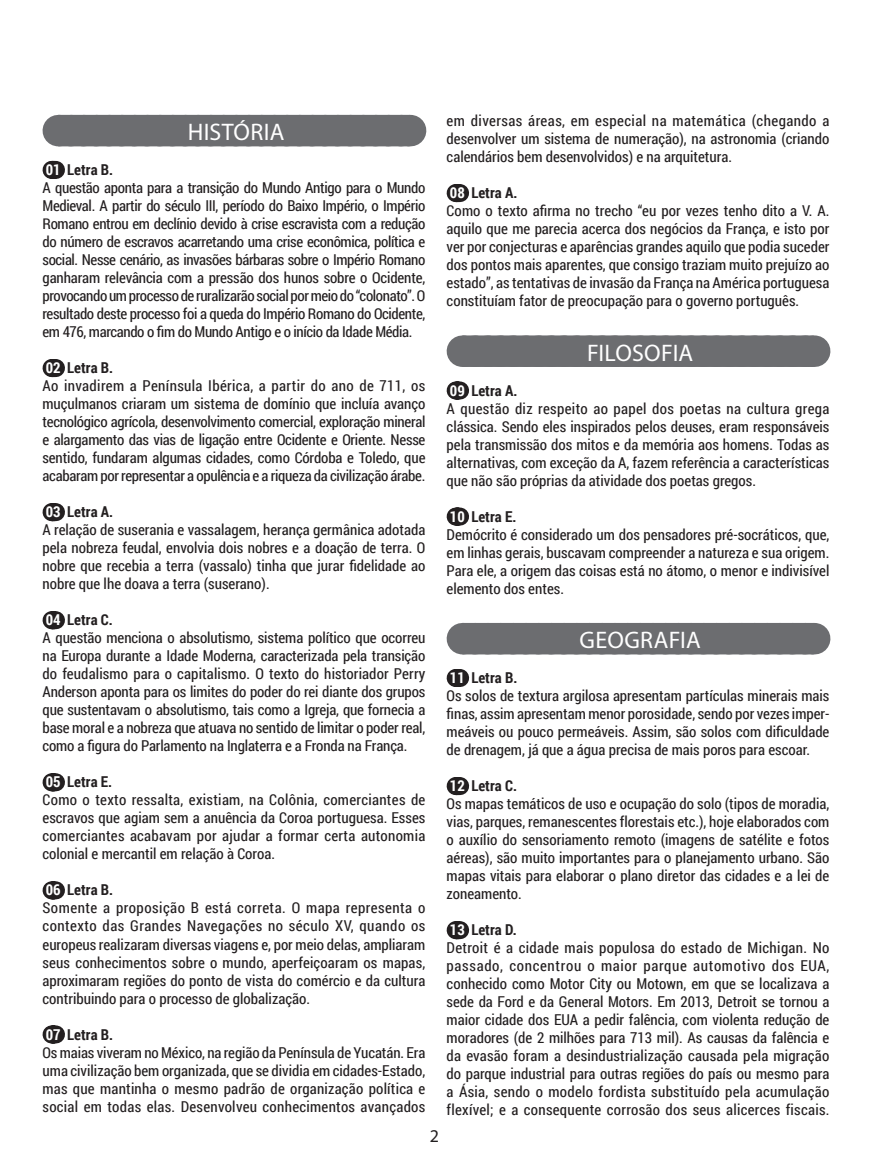
<style>
.page{position:relative;width:872px;height:1170px;background:#fff}
.page>*{position:absolute;margin:0;border:0;box-sizing:border-box;transform-origin:0 0}
.Matéria{font:24px "Myriad Pro";letter-spacing:.005em;color:#fff}
.t1{font:18px "Myriad Pro";color:#231f20}
.Questão{font:15px/18px "Roboto Condensed";color:#231f20;text-align:justify}
.Questão-2{font:700 15px "Roboto Condensed";color:#231f20}
.s1{color:#fff}
</style>
<div class="page">
<div style="left:58px;top:115px;width:351px;height:31px;background:#6c6d70"></div>
<hr style="left:409px;top:115px;width:1px;height:31px;background:#6c6d70">
<svg style="left:52px;top:161px;width:4px;height:18px"></svg>
<svg style="left:52px;top:359px;width:4px;height:18px"></svg>
<svg style="left:52px;top:503px;width:4px;height:18px"></svg>
<svg style="left:52px;top:611px;width:4px;height:18px"></svg>
<svg style="left:52px;top:773px;width:4px;height:18px"></svg>
<svg style="left:52px;top:881px;width:4px;height:18px"></svg>
<svg style="left:52px;top:1025px;width:4px;height:18px"></svg>
<svg style="left:455px;top:184px;width:5px;height:18px"></svg>
<div style="left:462px;top:335px;width:351px;height:32px;background:#6c6d70"></div>
<svg style="left:475px;top:335px;width:332px;height:1px"></svg>
<hr style="left:813px;top:335px;width:1px;height:32px;background:#6c6d70">
<svg style="left:455px;top:381px;width:5px;height:18px"></svg>
<svg style="left:455px;top:507px;width:5px;height:18px"></svg>
<div style="left:462px;top:623px;width:351px;height:31px;background:#6c6d70"></div>
<hr style="left:813px;top:623px;width:1px;height:31px;background:#6c6d70">
<svg style="left:455px;top:669px;width:5px;height:18px"></svg>
<svg style="left:455px;top:777px;width:5px;height:18px"></svg>
<svg style="left:455px;top:921px;width:5px;height:18px"></svg>
<p class="Matéria" style="left:188px;top:117px;width:98px">HISTÓRIA</p>
<p class="Questão-2" style="left:46px;top:159px;width:69px"><span class="s1">01</span> Letra B.</p>
<p class="Questão" style="left:43px;top:178px;width:384px">A questão aponta para a transição do Mundo Antigo para o Mundo Medieval. A partir do século III, período do Baixo Império, o Império Romano entrou em declínio devido à crise escravista com a redução do número de escravos acarretando uma crise econômica, política e social. Nesse cenário, as invasões bárbaras sobre o Império Romano ganharam relevância com a pressão dos hunos sobre o Ocidente, provocando um processo de ruralizarão social por meio do “colonato”. O resultado deste processo foi a queda do Império Romano do Ocidente, em 476, marcando o fim do Mundo Antigo e o início da Idade Média.</p>
<p class="Questão-2" style="left:46px;top:357px;width:69px"><span class="s1">02</span> Letra B.</p>
<p class="Questão" style="left:43px;top:376px;width:384px">Ao invadirem a Península Ibérica, a partir do ano de 711, os muçulmanos criaram um sistema de domínio que incluía avanço tecnológico agrícola, desenvolvimento comercial, exploração mineral e alargamento das vias de ligação entre Ocidente e Oriente. Nesse sentido, fundaram algumas cidades, como Córdoba e Toledo, que acabaram por representar a opulência e a riqueza da civilização árabe.</p>
<p class="Questão-2" style="left:46px;top:501px;width:69px"><span class="s1">03</span> Letra A.</p>
<p class="Questão" style="left:43px;top:520px;width:384px">A relação de suserania e vassalagem, herança germânica adotada pela nobreza feudal, envolvia dois nobres e a doação de terra. O nobre que recebia a terra (vassalo) tinha que jurar fidelidade ao nobre que lhe doava a terra (suserano).</p>
<p class="Questão-2" style="left:46px;top:609px;width:69px"><span class="s1">04</span> Letra C.</p>
<p class="Questão" style="left:43px;top:628px;width:384px">A questão menciona o absolutismo, sistema político que ocorreu na Europa durante a Idade Moderna, caracterizada pela transição do feudalismo para o capitalismo. O texto do historiador Perry Anderson aponta para os limites do poder do rei diante dos grupos que sustentavam o absolutismo, tais como a Igreja, que fornecia a base moral e a nobreza que atuava no sentido de limitar o poder real, como a figura do Parlamento na Inglaterra e a Fronda na França.</p>
<p class="Questão-2" style="left:46px;top:771px;width:68px"><span class="s1">05</span> Letra E.</p>
<p class="Questão" style="left:43px;top:790px;width:384px">Como o texto ressalta, existiam, na Colônia, comerciantes de escravos que agiam sem a anuência da Coroa portuguesa. Esses comerciantes acabavam por ajudar a formar certa autonomia colonial e mercantil em relação à Coroa.</p>
<p class="Questão-2" style="left:46px;top:879px;width:69px"><span class="s1">06</span> Letra B.</p>
<p class="Questão" style="left:43px;top:898px;width:384px">Somente a proposição B está correta. O mapa representa o contexto das Grandes Navegações no século XV, quando os europeus realizaram diversas viagens e, por meio delas, ampliaram seus conhecimentos sobre o mundo, aperfeiçoaram os mapas, aproximaram regiões do ponto de vista do comércio e da cultura contribuindo para o processo de globalização.</p>
<p class="Questão-2" style="left:46px;top:1023px;width:69px"><span class="s1">07</span> Letra B.</p>
<p class="Questão" style="left:43px;top:1042px;width:384px">Os maias viveram no México, na região da Península de Yucatán. Era uma civilização bem organizada, que se dividia em cidades-Estado, mas que mantinha o mesmo padrão de organização política e social em todas elas. Desenvolveu conhecimentos avançados</p>
<p class="t1" style="left:430px;top:1124px;width:11px">2</p>
<p class="Questão" style="left:446px;top:111px;width:384px">em diversas áreas, em especial na matemática (chegando a desenvolver um sistema de numeração), na astronomia (criando calendários bem desenvolvidos) e na arquitetura.</p>
<p class="Questão-2" style="left:450px;top:182px;width:69px"><span class="s1">08</span> Letra A.</p>
<p class="Questão" style="left:446px;top:201px;width:384px">Como o texto afirma no trecho “eu por vezes tenho dito a V. A. aquilo que me parecia acerca dos negócios da França, e isto por ver por conjecturas e aparências grandes aquilo que podia suceder dos pontos mais aparentes, que consigo traziam muito prejuízo ao estado”, as tentativas de invasão da França na América portuguesa constituíam fator de preocupação para o governo português.</p>
<p class="Matéria" style="left:587px;top:338px;width:108px">FILOSOFIA</p>
<p class="Questão-2" style="left:450px;top:379px;width:69px"><span class="s1">09</span> Letra A.</p>
<p class="Questão" style="left:446px;top:399px;width:384px">A questão diz respeito ao papel dos poetas na cultura grega clássica. Sendo eles inspirados pelos deuses, eram responsáveis pela transmissão dos mitos e da memória aos homens. Todas as alternativas, com exceção da A, fazem referência a características que não são próprias da atividade dos poetas gregos.</p>
<p class="Questão-2" style="left:450px;top:505px;width:68px"><span class="s1">10</span> Letra E.</p>
<p class="Questão" style="left:446px;top:525px;width:384px">Demócrito é considerado um dos pensadores pré-socráticos, que, em linhas gerais, buscavam compreender a natureza e sua origem.<br>Para ele, a origem das coisas está no átomo, o menor e indivisível elemento dos entes.</p>
<p class="Matéria" style="left:579px;top:625px;width:123px">GEOGRAFIA</p>
<p class="Questão-2" style="left:450px;top:667px;width:69px"><span class="s1">11</span> Letra B.</p>
<p class="Questão" style="left:446px;top:686px;width:384px">Os solos de textura argilosa apresentam partículas minerais mais finas, assim apresentam menor porosidade, sendo por vezes imper&shy;meáveis ou pouco permeáveis. Assim, são solos com dificuldade de drenagem, já que a água precisa de mais poros para escoar.</p>
<p class="Questão-2" style="left:450px;top:775px;width:69px"><span class="s1">12</span> Letra C.</p>
<p class="Questão" style="left:446px;top:794px;width:384px">Os mapas temáticos de uso e ocupação do solo (tipos de moradia, vias, parques, remanescentes florestais etc.), hoje elaborados com o auxílio do sensoriamento remoto (imagens de satélite e fotos aéreas), são muito importantes para o planejamento urbano. São mapas vitais para elaborar o plano diretor das cidades e a lei de zoneamento.</p>
<p class="Questão-2" style="left:450px;top:919px;width:68px"><span class="s1">13</span> Letra D.</p>
<p class="Questão" style="left:446px;top:938px;width:384px">Detroit é a cidade mais populosa do estado de Michigan. No passado, concentrou o maior parque automotivo dos EUA, conhecido como Motor City ou Motown, em que se localizava a sede da Ford e da General Motors. Em 2013, Detroit se tornou a maior cidade dos EUA a pedir falência, com violenta redução de moradores (de 2 milhões para 713 mil). As causas da falência e da evasão foram a desindustrialização causada pela migração do parque industrial para outras regiões do país ou mesmo para a Ásia, sendo o modelo fordista substituído pela acumulação flexível; e a consequente corrosão dos seus alicerces fiscais.</p>
</div>
